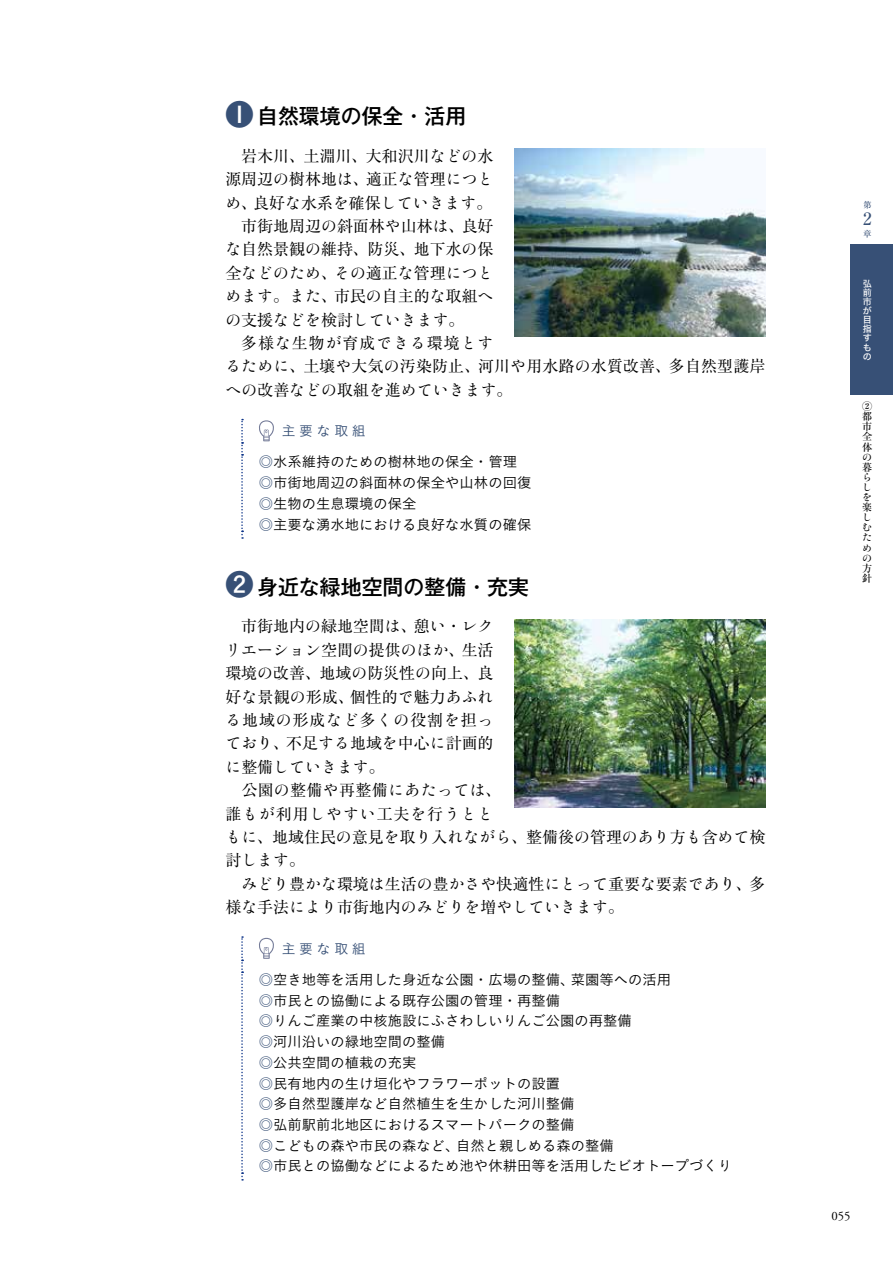
<style>
.page{position:relative;width:893px;height:1263px;background:#fff}
.page>*{position:absolute;margin:0;border:0;box-sizing:border-box;transform-origin:0 0}
.t1{font:500 21px "Gothic MB101 Pro";color:#000}
.t2{font:500 16.95px "Ryumin Pro";color:#375076}
.t3{font:15.9px/23.4px "Ryumin Pro";color:#000;text-align:right}
.t4{font:15.9px "Ryumin Std Regular KO";color:#000}
.t5{font:15.9px "Ryumin Std Regular KO";letter-spacing:.055em;color:#000}
.t6{font:14.4px/20.7px "Koburina Go Std W3";color:#000}
.t7{font:13.8px "Koburina Go Std W3";letter-spacing:.27em;color:#375076}
.t8{font:12.75px "Adobe Garamond Pro";color:#000}
.t9{font:500 10.05px/10.1px "Ryumin Pro";color:#000;text-align:justify}
.t10{font:10.05px/10.1px "Ryumin Std Medium KO";color:#000;text-align:justify}
.t11{font:9px/9.1px "Hira Kaku Std W5";color:#fff}
.t12{font:500 8.55px "Ryumin Pro";color:#375076}
.s1{font-family:"Koburina Go Std W6";font-weight:400;font-size:28.2px;color:#375076}
.s2{font-family:"Ryumin Std Regular KO"}
.s3{font-family:"Ryumin Pro"}
.s4{color:#375076}
</style>
<div class="page">
<div style="left:850px;top:244px;width:43px;height:151px;background:#375076"></div>
<svg style="left:241px;top:419px;width:2px;height:120px"></svg>
<svg style="left:259px;top:420px;width:15px;height:21px"></svg>
<svg style="left:241px;top:936px;width:2px;height:244px"></svg>
<svg style="left:259px;top:938px;width:15px;height:21px"></svg>
<img style="left:515px;top:149px;width:250px;height:188px">
<img style="left:515px;top:619px;width:250px;height:188px">
<h1 class="t1" style="left:225px;top:99px;width:242px"><span class="s1">❶</span> 自然環境の保全・活用</h1>
<p class="t3" style="left:225px;top:143px;width:270px">岩木川、土淵川、大和沢川<span class="s2">などの</span>水源周辺<span class="s2">の</span>樹林地<span class="s2">は</span>、適正<span class="s2">な</span>管理<span class="s2">につと</span></p>
<p class="t4" style="left:225px;top:191px;width:269px">め<span class="s3">、良好</span>な<span class="s3">水系</span>を<span class="s3">確保</span>していきます<span class="s3">。</span></p>
<p class="t3" style="left:225px;top:213px;width:270px">市街地周辺<span class="s2">の</span>斜面林<span class="s2">や</span>山林<span class="s2">は</span>、良好<span class="s2">な</span>自然景観<span class="s2">の</span>維持、防災、地下水<span class="s2">の</span>保</p>
<p class="t4" style="left:225px;top:261px;width:270px"><span class="s3">全</span>などのため<span class="s3">、</span>その<span class="s3">適正</span>な<span class="s3">管理</span>につと</p>
<p class="t3" style="left:225px;top:283px;width:270px"><span class="s2">めます</span>。<span class="s2">また</span>、市民<span class="s2">の</span>自主的<span class="s2">な</span>取組<span class="s2">へ</span></p>
<p class="t4" style="left:225px;top:308px;width:241px">の<span class="s3">支援</span>などを<span class="s3">検討</span>していきます<span class="s3">。</span></p>
<p class="t3" style="left:225px;top:330px;width:542px;text-align:left;text-indent:16px">多様<span class="s2">な</span>生物<span class="s2">が</span>育成<span class="s2">できる</span>環境<span class="s2">とす<br>るために</span>、土壌<span class="s2">や</span>大気<span class="s2">の</span>汚染防止、河川<span class="s2">や</span>用水路<span class="s2">の</span>水質改善、多自然型護岸</p>
<p class="t4" style="left:225px;top:378px;width:289px">への<span class="s3">改善</span>などの<span class="s3">取組</span>を<span class="s3">進</span>めていきます<span class="s3">。</span></p>
<p class="t7" style="left:282px;top:420px;width:86px">主要な取組</p>
<p class="t6" style="left:259px;top:451px;width:274px"><span class="s4">◎</span>水系維持のための樹林地の保全・管理<span class="s4">◎</span>市街地周辺の斜面林の保全や山林の回復<span class="s4">◎</span>生物の生息環境の保全<br><span class="s4">◎</span>主要な湧水地における良好な水質の確保</p>
<h1 class="t1" style="left:225px;top:569px;width:305px"><span class="s1">❷</span> 身近な緑地空間の整備・充実</h1>
<p class="t3" style="left:241px;top:614px;width:254px">市街地内<span class="s2">の</span>緑地空間<span class="s2">は</span>、憩<span class="s2">い</span>・<span class="s2">レク</span></p>
<p class="t4" style="left:225px;top:638px;width:270px">リエーション<span class="s3">空間</span>の<span class="s3">提供</span>のほか<span class="s3">、生活</span></p>
<p class="t3" style="left:225px;top:660px;width:270px;text-align:left">環境<span class="s2">の</span>改善、地域<span class="s2">の</span>防災性<span class="s2">の</span>向上、良好<span class="s2">な</span>景観<span class="s2">の</span>形成、個性的<span class="s2">で</span>魅力<span class="s2">あふれ</span></p>
<p class="t4" style="left:225px;top:709px;width:270px">る<span class="s3">地域</span>の<span class="s3">形成</span>など<span class="s3">多</span>くの<span class="s3">役割</span>を<span class="s3">担</span>っ</p>
<p class="t3" style="left:225px;top:731px;width:270px"><span class="s2">ており</span>、不足<span class="s2">する</span>地域<span class="s2">を</span>中心<span class="s2">に</span>計画的</p>
<p class="t4" style="left:225px;top:755px;width:161px">に<span class="s3">整備</span>していきます<span class="s3">。</span></p>
<p class="t3" style="left:241px;top:777px;width:262px">公園<span class="s2">の</span>整備<span class="s2">や</span>再整備<span class="s2">にあたっては</span>、</p>
<p class="t5" style="left:225px;top:802px;width:270px"><span class="s3">誰</span>もが<span class="s3">利用</span>しやすい<span class="s3">工夫</span>を<span class="s3">行</span>うとと</p>
<p class="t3" style="left:225px;top:824px;width:541px"><span class="s2">もに</span>、地域住民<span class="s2">の</span>意見<span class="s2">を</span>取<span class="s2">り</span>入<span class="s2">れながら</span>、整備後<span class="s2">の</span>管理<span class="s2">のあり</span>方<span class="s2">も</span>含<span class="s2">めて</span>検</p>
<p class="t4" style="left:225px;top:849px;width:81px"><span class="s3">討</span>します<span class="s3">。</span></p>
<p class="t4" style="left:241px;top:872px;width:526px">みどり<span class="s3">豊</span>かな<span class="s3">環境</span>は<span class="s3">生活</span>の<span class="s3">豊</span>かさや<span class="s3">快適性</span>にとって<span class="s3">重要</span>な<span class="s3">要素</span>であり<span class="s3">、多</span></p>
<p class="t4" style="left:225px;top:896px;width:400px"><span class="s3">様</span>な<span class="s3">手法</span>により<span class="s3">市街地内</span>のみどりを<span class="s3">増</span>やしていきます<span class="s3">。</span></p>
<p class="t7" style="left:282px;top:938px;width:86px">主要な取組</p>
<p class="t6" style="left:259px;top:969px;width:475px"><span class="s4">◎</span>空き地等を活用した身近な公園・広場の整備、菜園等への活用<br><span class="s4">◎</span>市民との協働による既存公園の管理・再整備<br><span class="s4">◎</span>りんご産業の中核施設にふさわしいりんご公園の再整備　<br><span class="s4">◎</span>河川沿いの緑地空間の整備<br><span class="s4">◎</span>公共空間の植栽の充実<br><span class="s4">◎</span>民有地内の生け垣化やフラワーポットの設置<br><span class="s4">◎</span>多自然型護岸など自然植生を生かした河川整備<br><span class="s4">◎</span>弘前駅前北地区におけるスマートパークの整備<br><span class="s4">◎</span>こどもの森や市民の森など、自然と親しめる森の整備<br><span class="s4">◎</span>市民との協働などによるため池や休耕田等を活用したビオトープづくり</p>
<p class="t12" style="left:863px;top:198px;width:10px">第</p>
<p class="t2" style="left:863px;top:205px;width:10px">2</p>
<p class="t12" style="left:863px;top:227px;width:10px">章</p>
<p class="t11" style="left:863px;top:279px;width:10px">弘前市が目指すもの</p>
<p class="t9" style="left:862px;top:401px;width:12px">②都市全体</p>
<p class="t10" style="left:862px;top:451px;width:10px">の</p>
<p class="t9" style="left:862px;top:461px;width:11px">暮</p>
<p class="t10" style="left:862px;top:471px;width:10px">らしを</p>
<p class="t9" style="left:862px;top:502px;width:11px">楽</p>
<p class="t10" style="left:862px;top:511px;width:11px">しむための</p>
<p class="t9" style="left:862px;top:562px;width:11px">方針</p>
<p class="t8" style="left:831px;top:1209px;width:21px">055</p>
</div>
